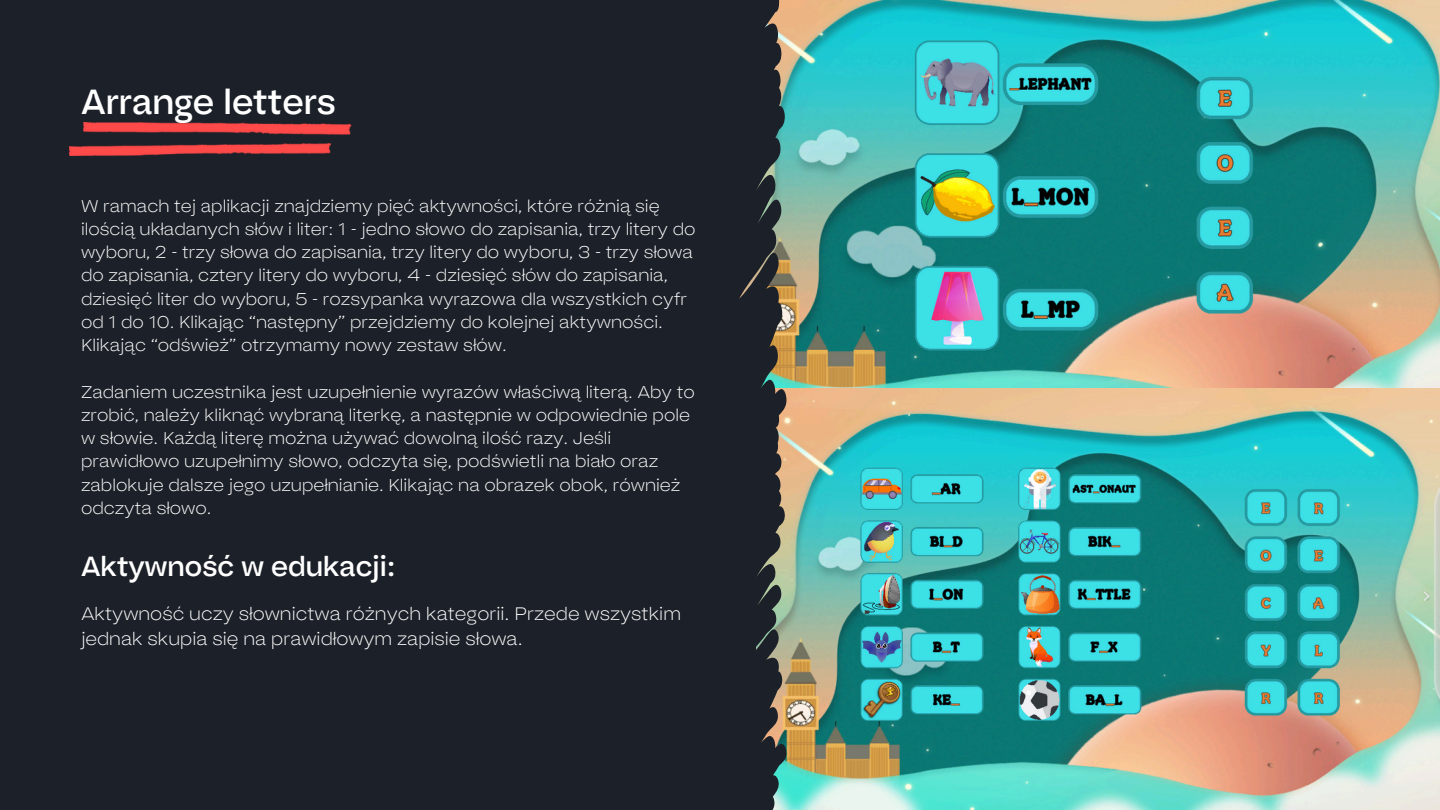
<style>
.page{position:relative;width:1440px;height:810px;background:#1c2028}
.page>*{position:absolute;margin:0;border:0;box-sizing:border-box;transform-origin:0 0}
.t1{font:34.8px "Bauziet Norm Medium";color:#fff}
.t2{font:27.6px "Bauziet Norm Medium";color:#fff}
.t3{font:300 expanded 18px/24.8px "Bauziet";color:#fff}
.t4{font:300 expanded 17px/23.2px "Bauziet";color:#fff}
</style>
<div class="page">
<img style="left:786px;top:0;width:654px;height:388px">
<img style="left:786px;top:388px;width:654px;height:422px">
<svg style="left:739px;top:0;width:47px;height:810px"></svg>
<img style="left:70px;top:122px;width:282px;height:33px">
<p class="t1" style="left:81px;top:78px;width:256px">Arrange letters</p>
<p class="t4" style="left:81px;top:193px;width:616px">W ramach tej aplikacji znajdziemy pięć aktywności, które różnią się ilością układanych słów i liter: 1 - jedno słowo do zapisania, trzy litery do wyboru, 2 - trzy słowa do zapisania, trzy litery do wyboru, 3 - trzy słowa do zapisania, cztery litery do wyboru, 4 - dziesięć słów do zapisania, dziesięć liter do wyboru, 5 - rozsypanka wyrazowa dla wszystkich cyfr od 1 do 10. Klikając “następny” przejdziemy do kolejnej aktywności.<br>Klikając “odśwież” otrzymamy nowy zestaw słów.</p>
<p class="t4" style="left:81px;top:379px;width:615px">Zadaniem uczestnika jest uzupełnienie wyrazów właściwą literą. Aby to zrobić, należy kliknąć wybraną literkę, a następnie w odpowiednie pole w słowie. Każdą literę można używać dowolną ilość razy. Jeśli prawidłowo uzupełnimy słowo, odczyta się, podświetli na biało oraz zablokuje dalsze jego uzupełnianie. Klikając na obrazek obok, również odczyta słowo.</p>
<p class="t2" style="left:81px;top:548px;width:316px">Aktywność w edukacji:</p>
<h2 class="t3" style="left:81px;top:601px;width:601px">Aktywność uczy słownictwa różnych kategorii. Przede wszystkim jednak skupia się na prawidłowym zapisie słowa.</h2>
</div>
